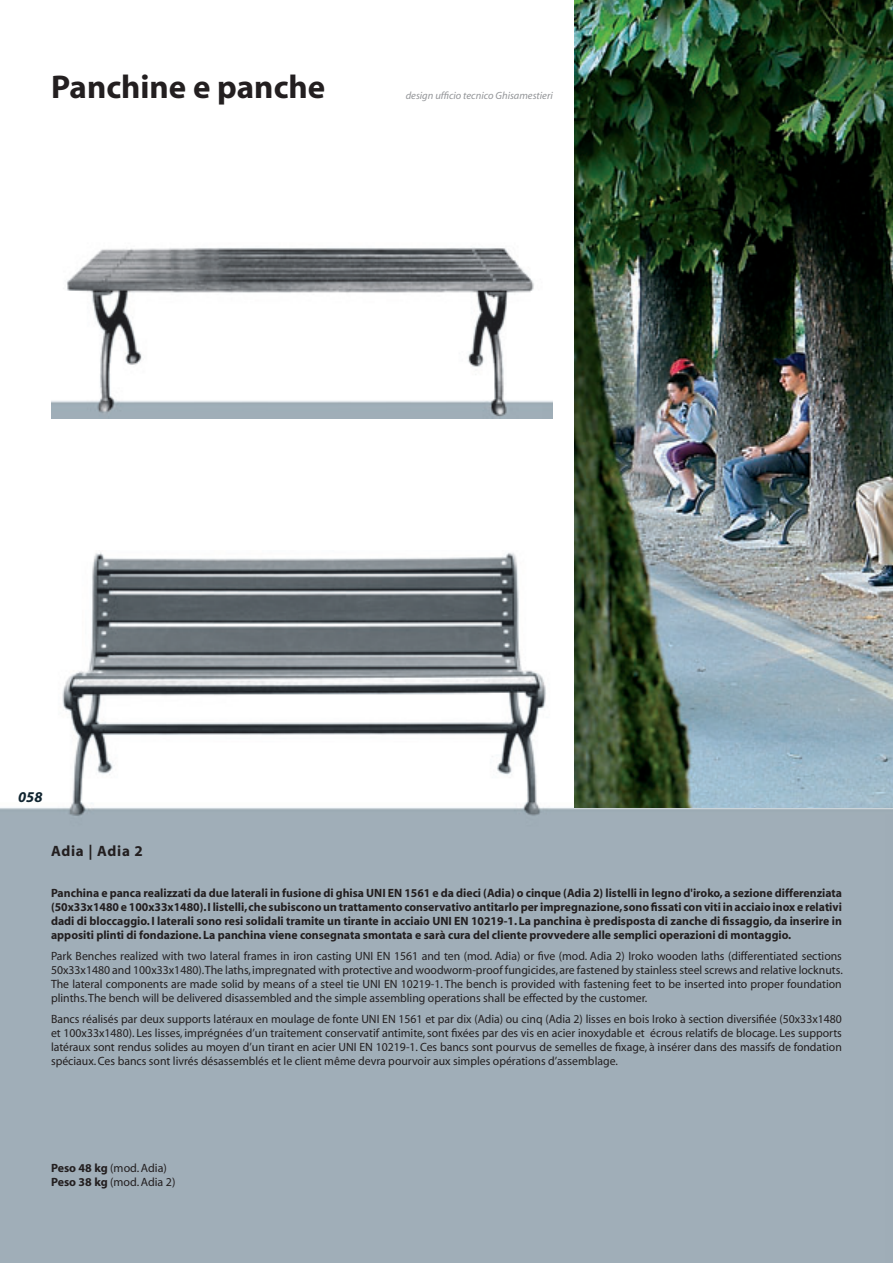
<style>
.page{position:relative;width:893px;height:1263px;background:#fff}
.page>*{position:absolute;margin:0;border:0;box-sizing:border-box;transform-origin:0 0}
.t1{font:700 33px "Myriad";color:#231f20}
.t2{font:700 15px "Myriad";letter-spacing:.05em;color:#231f20}
.t3{font:italic 700 15px "Myriad";color:#112530}
.t4{font:12px/14.2px "Myriad";color:#231f20;text-align:justify}
.t5{font:700 12px/14.2px "Myriad";color:#231f20;text-align:justify}
.t6{font:italic 10.5px "Myriad";color:#939598}
.s1{font-weight:700}
</style>
<div class="page">
<img style="left:51px;top:247px;width:502px;height:171px">
<img style="left:0;top:552px;width:893px;height:711px">
<img style="left:574px;top:0;width:319px;height:808px">
<h1 class="t1" style="left:51px;top:70px;width:276px">Panchine e panche</h1>
<p class="t6" style="left:406px;top:91px;width:149px">design ufficio tecnico Ghisamestieri</p>
<p class="t3" style="left:18px;top:789px;width:26px">058</p>
<p class="t2" style="left:51px;top:843px;width:93px">Adia | Adia 2</p>
<p class="t5" style="left:51px;top:886px;width:792px">Panchina e panca realizzati da due laterali in fusione di ghisa UNI EN 1561 e da dieci (Adia) o cinque (Adia 2) listelli in legno d'iroko, a sezione differenziata (50x33x1480 e 100x33x1480). I listelli, che subiscono un trattamento conservativo antitarlo per impregnazione, sono fissati con viti in acciaio inox e relativi dadi di bloccaggio. I laterali sono resi solidali tramite un tirante in acciaio UNI EN 10219-1. La panchina è predisposta di zanche di fissaggio, da inserire in appositi plinti di fondazione. La panchina viene consegnata smontata e sarà cura del cliente provvedere alle semplici operazioni di montaggio.</p>
<p class="t4" style="left:51px;top:949px;width:793px">Park Benches realized with two lateral frames in iron casting UNI EN 1561 and ten (mod. Adia) or five (mod. Adia 2) Iroko wooden laths (differentiated sections 50x33x1480 and 100x33x1480). The laths, impregnated with protective and woodworm-proof fungicides, are fastened by stainless steel screws and relative locknuts.<br>The lateral components are made solid by means of a steel tie UNI EN 10219-1. The bench is provided with fastening feet to be inserted into proper foundation plinths. The bench will be delivered disassembled and the simple assembling operations shall be effected by the customer.</p>
<p class="t4" style="left:51px;top:1012px;width:792px">Bancs réalisés par deux supports latéraux en moulage de fonte UNI EN 1561 et par dix (Adia) ou cinq (Adia 2) lisses en bois Iroko à section diversifiée (50x33x1480 et 100x33x1480). Les lisses, imprégnées d’un traitement conservatif antimite, sont fixées par des vis en acier inoxydable et écrous relatifs de blocage. Les supports latéraux sont rendus solides au moyen d’un tirant en acier UNI EN 10219-1. Ces bancs sont pourvus de semelles de fixage, à insérer dans des massifs de fondation spéciaux. Ces bancs sont livrés désassemblés et le client même devra pourvoir aux simples opérations d’assemblage.</p>
<p class="t4" style="left:51px;top:1161px;width:126px"><span class="s1">Peso 48 kg</span> (mod. Adia)<br><span class="s1">Peso 38 kg</span> (mod. Adia 2)</p>
</div>
